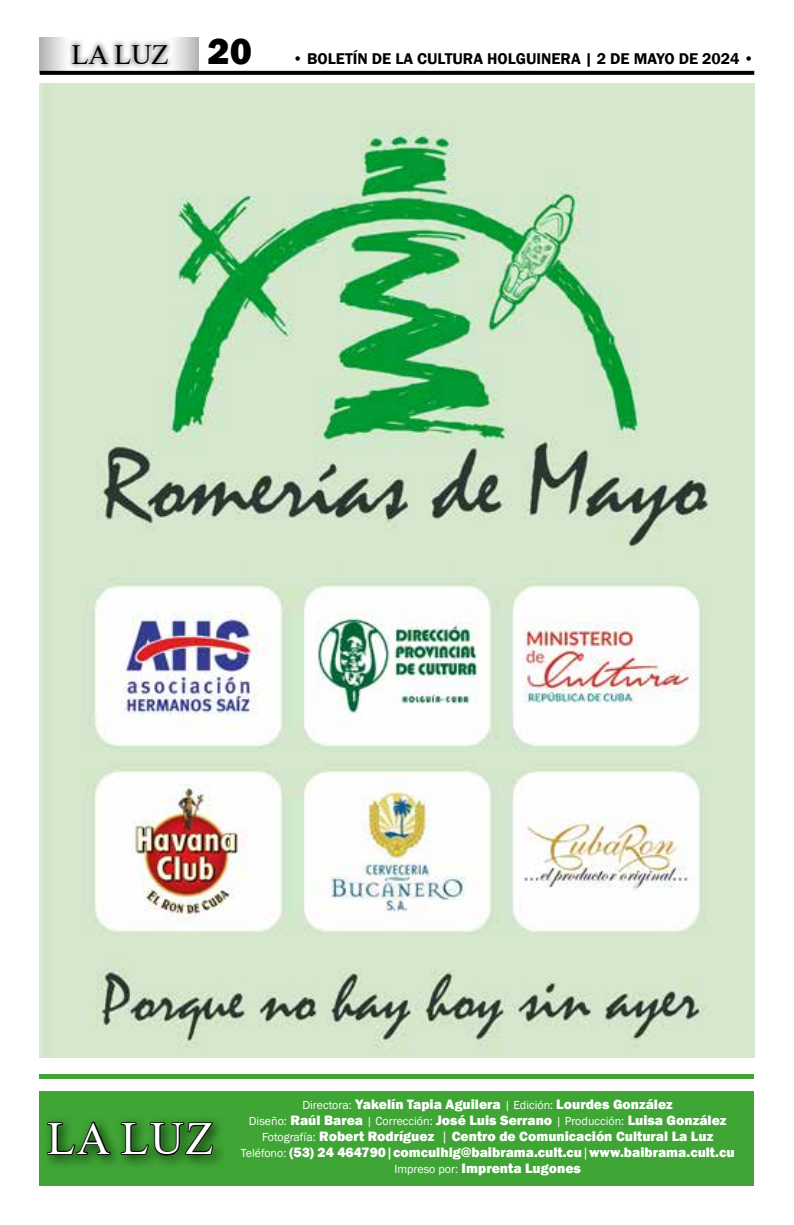
<style>
.page{position:relative;width:794px;height:1225px;background:#fff}
.page>*{position:absolute;margin:0;border:0;box-sizing:border-box;transform-origin:0 0}
.t1{font:46px "Times New Roman";color:#fff}
.t2{font:28px "Times New Roman";color:#000}
.t3{font:600 16px "Franklin Gothic";color:#000}
.t4{font:800 14px/16px "Franklin Gothic";color:#fff;text-align:center}
.s1{font-family:"Franklin Gothic";font-weight:800;font-size:38px}
.s2{font-weight:400;font-size:12px}
.s3{font-weight:400}
.s4{font-weight:500;font-stretch:condensed}
</style>
<div class="page">
<svg style="left:180px;top:38px;width:18px;height:33px"></svg>
<svg style="left:40px;top:38px;width:21px;height:33px"></svg>
<div style="left:61px;top:32px;width:119px;height:45px;background:#fff;opacity:.75"></div>
<svg style="left:40px;top:71px;width:714px;height:4px;fill:#000"></svg>
<div style="left:40px;top:1074px;width:714px;height:111px;background:#3fa535"></div>
<div style="left:41px;top:1115px;width:187px;height:54px;background:#000;opacity:.75"></div>
<svg style="left:46px;top:1120px;width:66px;height:35px"></svg>
<svg style="left:120px;top:1121px;width:96px;height:35px"></svg>
<div style="left:0;top:1079px;width:794px;height:11px;background:#fff"></div>
<img style="left:40px;top:83px;width:714px;height:974px">
<h2 class="t2" style="left:71px;top:35px;width:182px">LA LUZ <span class="s1">20</span></h2>
<p class="t3" style="left:292px;top:49px;width:463px">• BOLETÍN DE LA CULTURA HOLGUINERA | 2 DE MAYO DE 2024 •</p>
<h1 class="t1" style="left:47px;top:1106px;width:168px">LA LUZ</h1>
<p class="t4" style="left:241px;top:1096px;width:495px"><span class="s2">Directora:</span> Yakelín Tapia Aguilera <span class="s2">| Edición:</span> Lourdes González<br><span class="s2">Diseño:</span> Raúl Barea <span class="s2">| Corrección:</span> José Luis Serrano <span class="s2">| Producción:</span> Luisa González <span class="s2">Fotografía:</span> Robert Rodríguez <span class="s3">|</span> Centro de Comunicación Cultural La Luz <span class="s2">Teléfono:</span> (53) 24 464790<span class="s4">|</span>comculhlg@baibrama.cult.cu<span class="s3">|</span>www.baibrama.cult.cu <span class="s2">Impreso por:</span> Imprenta Lugones</p>
</div>
